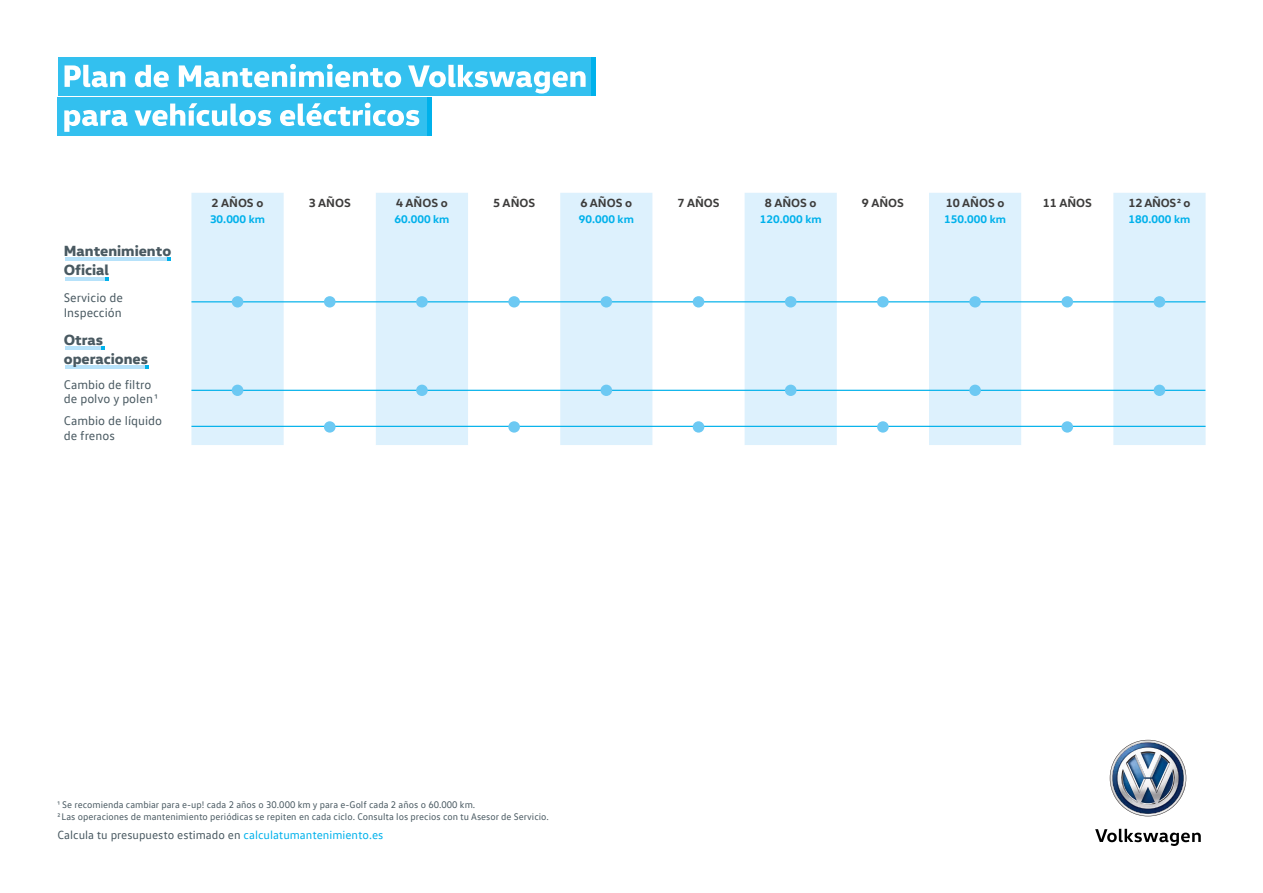
<style>
.page{position:relative;width:1263px;height:893px;background:#fff}
.page>*{position:absolute;margin:0;border:0;box-sizing:border-box;transform-origin:0 0}
.t1{font:800 15px/19.5px "VW Head";color:#495961}
.t2{font:12.75px/15px "VW Text";color:#495961}
.t3{font:700 12px "VW Head";color:#3d3c3b}
.t4{font:12px "VW Text";color:#495961}
.t5{font:700 11.25px "VW Head";color:#00b1eb}
.t6{font:9.75px/11.7px "VW Text";color:#495961}
.s1{color:#00b1eb}
</style>
<div class="page">
<hr style="left:65px;top:346px;width:39px;height:3px;background:#b7e2fa">
<hr style="left:65px;top:366px;width:84px;height:3px;background:#b7e2fa">
<svg style="left:145px;top:366px;width:4px;height:3px"></svg>
<hr style="left:65px;top:277px;width:44px;height:4px;background:#b7e2fa">
<svg style="left:106px;top:277px;width:3px;height:4px"></svg>
<svg style="left:191px;top:193px;width:1014px;height:252px;fill:#ddf1fd"></svg>
<hr style="left:191px;top:426px;width:1014px;height:1px;background:#00b1eb">
<hr style="left:191px;top:301px;width:1014px;height:1px;background:#00b1eb">
<div style="left:232px;top:296px;width:11px;height:11px;background:#6dc9f3;border-radius:50%"></div>
<div style="left:416px;top:296px;width:12px;height:11px;background:#6dc9f3;border-radius:50%"></div>
<div style="left:600px;top:296px;width:12px;height:11px;background:#6dc9f3;border-radius:50%"></div>
<div style="left:785px;top:296px;width:11px;height:11px;background:#6dc9f3;border-radius:50%"></div>
<div style="left:969px;top:296px;width:12px;height:11px;background:#6dc9f3;border-radius:50%"></div>
<div style="left:1154px;top:296px;width:11px;height:11px;background:#6dc9f3;border-radius:50%"></div>
<div style="left:1061px;top:296px;width:12px;height:11px;background:#6dc9f3;border-radius:50%"></div>
<div style="left:1061px;top:421px;width:12px;height:12px;background:#6dc9f3;border-radius:50%"></div>
<div style="left:877px;top:296px;width:12px;height:11px;background:#6dc9f3;border-radius:50%"></div>
<div style="left:877px;top:421px;width:12px;height:12px;background:#6dc9f3;border-radius:50%"></div>
<div style="left:693px;top:296px;width:11px;height:11px;background:#6dc9f3;border-radius:50%"></div>
<div style="left:693px;top:421px;width:11px;height:12px;background:#6dc9f3;border-radius:50%"></div>
<div style="left:508px;top:296px;width:12px;height:11px;background:#6dc9f3;border-radius:50%"></div>
<div style="left:508px;top:421px;width:12px;height:12px;background:#6dc9f3;border-radius:50%"></div>
<div style="left:324px;top:296px;width:12px;height:11px;background:#6dc9f3;border-radius:50%"></div>
<div style="left:324px;top:421px;width:12px;height:12px;background:#6dc9f3;border-radius:50%"></div>
<hr style="left:191px;top:390px;width:1014px;height:1px;background:#00b1eb">
<div style="left:232px;top:385px;width:11px;height:11px;background:#6dc9f3;border-radius:50%"></div>
<div style="left:416px;top:385px;width:12px;height:11px;background:#6dc9f3;border-radius:50%"></div>
<div style="left:600px;top:385px;width:12px;height:11px;background:#6dc9f3;border-radius:50%"></div>
<div style="left:785px;top:385px;width:11px;height:11px;background:#6dc9f3;border-radius:50%"></div>
<div style="left:969px;top:385px;width:12px;height:11px;background:#6dc9f3;border-radius:50%"></div>
<div style="left:1154px;top:385px;width:11px;height:11px;background:#6dc9f3;border-radius:50%"></div>
<img style="left:1109px;top:740px;width:78px;height:76px">
<svg style="left:1095px;top:829px;width:106px;height:17px"></svg>
<div style="left:57px;top:97px;width:374px;height:38px;background:#33c0ef"></div>
<hr style="left:427px;top:97px;width:4px;height:38px;background:#00b1eb">
<svg style="left:64px;top:103px;width:355px;height:29px"></svg>
<div style="left:58px;top:57px;width:537px;height:38px;background:#33c0ef"></div>
<hr style="left:591px;top:57px;width:4px;height:38px;background:#00b1eb">
<svg style="left:65px;top:64px;width:521px;height:30px"></svg>
<hr style="left:65px;top:258px;width:106px;height:3px;background:#b7e2fa">
<svg style="left:167px;top:258px;width:4px;height:3px"></svg>
<h1 class="t1" style="left:64px;top:240px;width:109px">Mantenimiento<br>Oficial</h1>
<h2 class="t2" style="left:64px;top:289px;width:61px">Servicio de<br>Inspección</h2>
<h1 class="t1" style="left:64px;top:329px;width:86px">Otras operaciones</h1>
<h2 class="t2" style="left:64px;top:376px;width:95px">Cambio de filtro de polvo y polen1</h2>
<h2 class="t2" style="left:64px;top:412px;width:100px">Cambio de líquido de frenos</h2>
<p class="t3" style="left:212px;top:195px;width:53px">2 AÑOS o</p>
<p class="t3" style="left:309px;top:195px;width:44px">3 AÑOS</p>
<p class="t3" style="left:396px;top:195px;width:53px">4 AÑOS o</p>
<p class="t3" style="left:493px;top:195px;width:44px">5 AÑOS</p>
<p class="t3" style="left:580px;top:195px;width:53px">6 AÑOS o</p>
<p class="t3" style="left:677px;top:195px;width:44px">7 AÑOS</p>
<p class="t3" style="left:765px;top:195px;width:53px">8 AÑOS o</p>
<p class="t3" style="left:862px;top:195px;width:44px">9 AÑOS</p>
<p class="t3" style="left:946px;top:195px;width:60px">10 AÑOS o</p>
<p class="t3" style="left:1043px;top:195px;width:51px">11 AÑOS</p>
<p class="t3" style="left:1128px;top:195px;width:63px">12 AÑOS2 o</p>
<p class="t5" style="left:210px;top:212px;width:57px">30.000 km</p>
<p class="t5" style="left:394px;top:212px;width:57px">60.000 km</p>
<p class="t5" style="left:579px;top:212px;width:57px">90.000 km</p>
<p class="t5" style="left:760px;top:212px;width:63px">120.000 km</p>
<p class="t5" style="left:944px;top:212px;width:63px">150.000 km</p>
<p class="t5" style="left:1129px;top:212px;width:63px">180.000 km</p>
<p class="t6" style="left:57px;top:798px;width:493px">1 Se recomienda cambiar para e-up! cada 2 años o 30.000 km y para e-Golf cada 2 años o 60.000 km.<br>2 Las operaciones de mantenimiento periódicas se repiten en cada ciclo. Consulta los precios con tu Asesor de Servicio.</p>
<p class="t4" style="left:57px;top:827px;width:327px">Calcula tu presupuesto estimado en <span class="s1">calculatumantenimiento.es</span></p>
</div>
